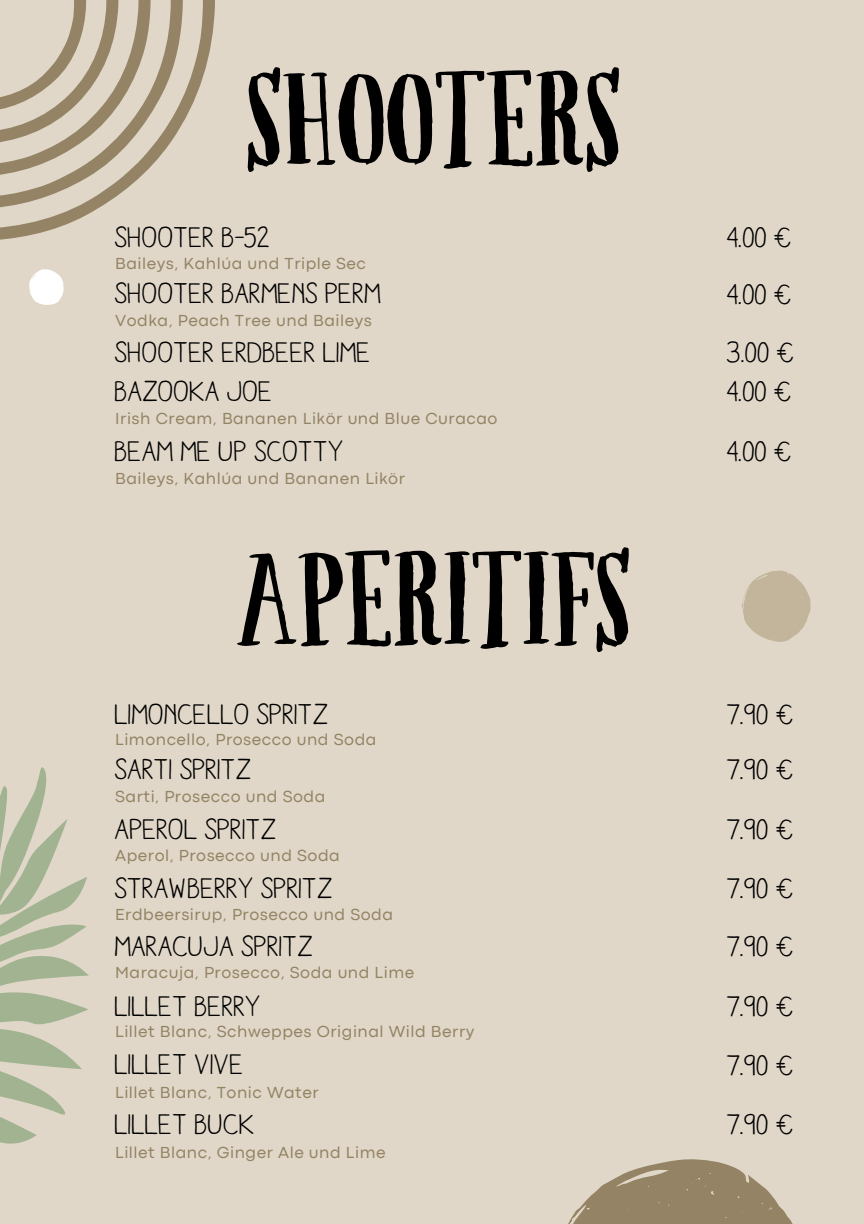
<style>
.page{position:relative;width:864px;height:1224px;background:#e0d7c8}
.page>*{position:absolute;margin:0;border:0;box-sizing:border-box;transform-origin:0 0}
.t1{font:157.8px "Ahorn";color:#000}
.t2{font:29px "Aracne Reg";color:#000}
.t3{font:16.6px "Codec Pro";letter-spacing:.03em;color:#948465}
</style>
<div class="page">
<svg style="left:0;top:767px;width:89px;height:377px"></svg>
<svg style="left:0;top:0;width:215px;height:240px"></svg>
<svg style="left:0;top:0;width:183px;height:209px"></svg>
<svg style="left:29px;top:269px;width:35px;height:36px"></svg>
<svg style="left:742px;top:570px;width:69px;height:72px"></svg>
<svg style="left:568px;top:1159px;width:225px;height:65px"></svg>
<p class="t1" style="left:246px;top:46px;width:376px">SHOOTERS</p>
<p class="t2" style="left:115px;top:221px;width:156px">SHOOTER B-52</p>
<h1 class="t2" style="left:115px;top:278px;width:268px">SHOOTER BARMENS PERM</h1>
<p class="t3" style="left:115px;top:258px;width:252px">Baileys, Kahlúa und Triple Sec</p>
<h2 class="t2" style="left:727px;top:221px;width:67px">4.00 €</h2>
<h2 class="t2" style="left:727px;top:278px;width:67px">4.00 €</h2>
<h2 class="t3" style="left:115px;top:315px;width:258px">Vodka, Peach Tree und Baileys</h2>
<h2 class="t2" style="left:115px;top:337px;width:258px">SHOOTER ERDBEER LIME</h2>
<h2 class="t2" style="left:727px;top:337px;width:69px">3.00 €</h2>
<p class="t2" style="left:115px;top:376px;width:159px">BAZOOKA JOE</p>
<h2 class="t2" style="left:727px;top:376px;width:67px">4.00 €</h2>
<h2 class="t3" style="left:115px;top:412px;width:384px">Irish Cream, Bananen Likör und Blue Curacao</h2>
<p class="t2" style="left:115px;top:436px;width:231px">BEAM ME UP SCOTTY</p>
<h2 class="t2" style="left:727px;top:436px;width:67px">4.00 €</h2>
<h2 class="t3" style="left:115px;top:472px;width:291px">Baileys, Kahlúa und Bananen Likör</h2>
<p class="t1" style="left:236px;top:526px;width:396px">APERITIFS</p>
<p class="t2" style="left:115px;top:699px;width:215px">LIMONCELLO SPRITZ</p>
<h2 class="t2" style="left:115px;top:754px;width:138px">SARTI SPRITZ</h2>
<h2 class="t3" style="left:115px;top:733px;width:263px">Limoncello, Prosecco und Soda</h2>
<h2 class="t3" style="left:115px;top:790px;width:212px">Sarti, Prosecco und Soda</h2>
<h2 class="t2" style="left:727px;top:699px;width:68px">7.90 €</h2>
<p class="t2" style="left:727px;top:754px;width:68px">7.90 €</p>
<p class="t2" style="left:115px;top:814px;width:163px">APEROL SPRITZ</p>
<h2 class="t2" style="left:727px;top:814px;width:68px">7.90 €</h2>
<h2 class="t3" style="left:115px;top:850px;width:226px">Aperol, Prosecco und Soda</h2>
<h2 class="t2" style="left:115px;top:872px;width:220px">STRAWBERRY SPRITZ</h2>
<h1 class="t2" style="left:727px;top:873px;width:68px">7.90 €</h1>
<p class="t3" style="left:115px;top:908px;width:279px">Erdbeersirup, Prosecco und Soda</p>
<p class="t2" style="left:115px;top:931px;width:200px">MARACUJA SPRITZ</p>
<h2 class="t2" style="left:727px;top:931px;width:68px">7.90 €</h2>
<h2 class="t3" style="left:115px;top:967px;width:301px">Maracuja, Prosecco, Soda und Lime</h2>
<p class="t2" style="left:115px;top:990px;width:148px">LILLET BERRY</p>
<h2 class="t2" style="left:115px;top:1049px;width:131px">LILLET VIVE</h2>
<h2 class="t3" style="left:115px;top:1025px;width:361px">Lillet Blanc, Schweppes Original Wild Berry</h2>
<h2 class="t2" style="left:727px;top:990px;width:68px">7.90 €</h2>
<p class="t2" style="left:727px;top:1050px;width:68px">7.90 €</p>
<h2 class="t3" style="left:115px;top:1087px;width:205px">Lillet Blanc, Tonic Water</h2>
<p class="t2" style="left:115px;top:1109px;width:141px">LILLET BUCK</p>
<h2 class="t2" style="left:727px;top:1109px;width:68px">7.90 €</h2>
<h2 class="t3" style="left:115px;top:1147px;width:272px">Lillet Blanc, Ginger Ale und Lime</h2>
</div>
